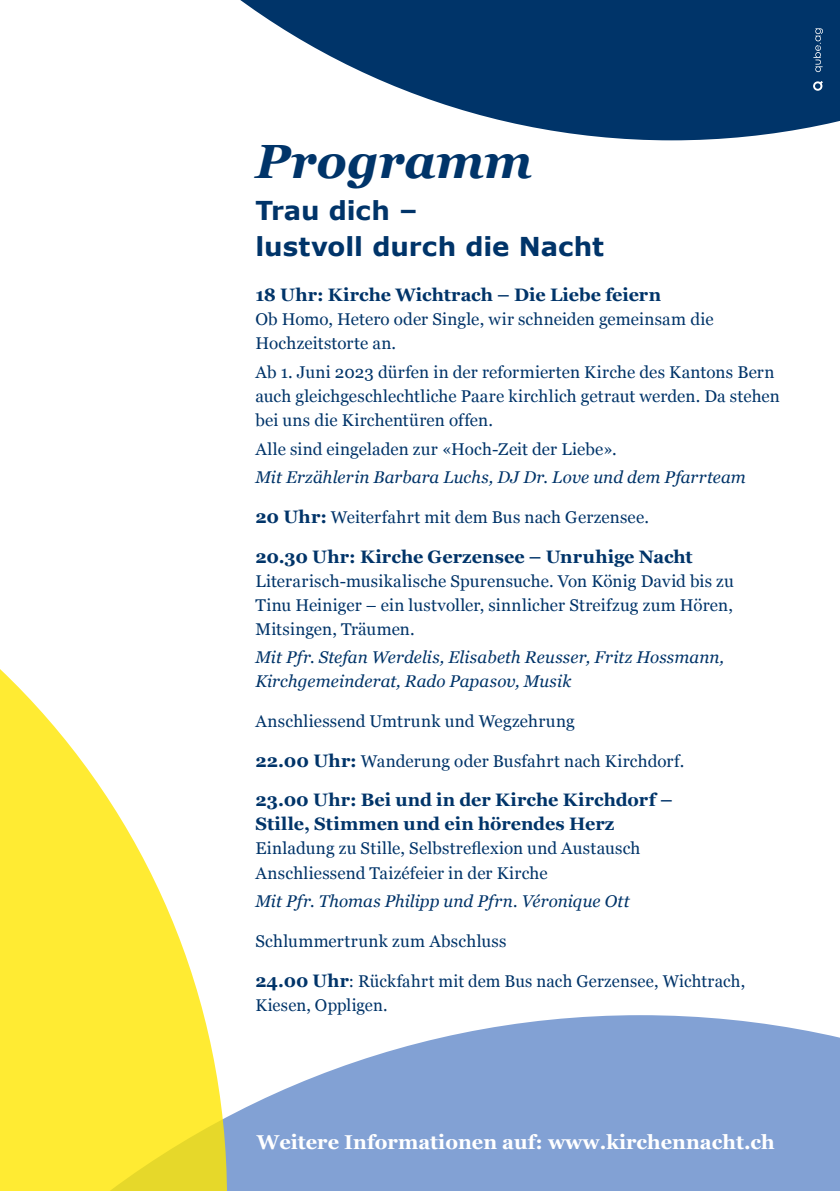
<style>
.page{position:relative;width:840px;height:1191px;background:#fff}
.page>*{position:absolute;margin:0;border:0;box-sizing:border-box;transform-origin:0 0}
.t1{font:italic 700 48px "Georgia";color:#003469}
.t2{font:700 26px/36px "Verdana";color:#003469}
.t3{font:700 20px "Georgia";color:#fff}
.t4{font:700 18px/24px "Georgia";letter-spacing:.005em;color:#003469}
.t5{font:17px/24px "Georgia";letter-spacing:.01em;color:#003469}
.t6{font:italic 17px/24px "Georgia";letter-spacing:.005em;color:#003469}
.s1{font-weight:700;font-size:18px}
</style>
<div class="page">
<svg style="left:227px;top:1015px;width:612px;height:176px;background:#93aeda"></svg>
<svg style="left:240px;top:0;width:599px;height:140px;fill:#003469"></svg>
<svg style="left:0;top:669px;width:227px;height:522px;fill:#ffeb33"></svg>
<svg style="left:812px;top:81px;width:10px;height:10px"></svg>
<svg style="left:813px;top:28px;width:9px;height:44px"></svg>
<h1 class="t1" style="left:255px;top:134px;width:278px">Programm</h1>
<h2 class="t2" style="left:255px;top:192px;width:350px">Trau dich –<br>lustvoll durch die Nacht</h2>
<p class="t4" style="left:255px;top:283px;width:407px">18 Uhr: Kirche Wichtrach – Die Liebe feiern</p>
<p class="t5" style="left:255px;top:307px;width:459px">Ob Homo, Hetero oder Single, wir schneiden gemeinsam die<br>Hochzeitstorte an.</p>
<p class="t5" style="left:255px;top:360px;width:525px">Ab 1. Juni 2023 dürfen in der reformierten Kirche des Kantons Bern auch gleichgeschlechtliche Paare kirchlich getraut werden. Da stehen bei uns die Kirchentüren offen.</p>
<p class="t5" style="left:255px;top:436px;width:362px">Alle sind eingeladen zur «Hoch-Zeit der Liebe».</p>
<p class="t6" style="left:255px;top:465px;width:491px">Mit Erzählerin Barbara Luchs, DJ Dr. Love und dem Pfarrteam</p>
<p class="t5" style="left:255px;top:505px;width:395px"><span class="s1">20 Uhr:</span> Weiterfahrt mit dem Bus nach Gerzensee.</p>
<p class="t4" style="left:255px;top:544px;width:438px">20.30 Uhr: Kirche Gerzensee – Unruhige Nacht</p>
<p class="t5" style="left:255px;top:569px;width:480px;text-align:justify">Literarisch-musikalische Spurensuche. Von König David bis zu Tinu Heiniger – ein lustvoller, sinnlicher Streifzug zum Hören, Mitsingen, Träumen.</p>
<p class="t6" style="left:255px;top:645px;width:470px">Mit Pfr. Stefan Werdelis, Elisabeth Reusser, Fritz Hossmann,<br>Kirchgemeinderat, Rado Papasov, Musik</p>
<p class="t5" style="left:255px;top:709px;width:321px">Anschliessend Umtrunk und Wegzehrung</p>
<p class="t5" style="left:255px;top:749px;width:430px"><span class="s1">22.00 Uhr:</span> Wanderung oder Busfahrt nach Kirchdorf.</p>
<p class="t4" style="left:255px;top:788px;width:418px">23.00 Uhr: Bei und in der Kirche Kirchdorf –<br>Stille, Stimmen und ein hörendes Herz</p>
<p class="t5" style="left:255px;top:836px;width:386px">Einladung zu Stille, Selbstreflexion und Austausch<br>Anschliessend Taizéfeier in der Kirche</p>
<p class="t6" style="left:255px;top:889px;width:375px">Mit Pfr. Thomas Philipp und Pfrn. Véronique Ott</p>
<p class="t5" style="left:255px;top:929px;width:252px">Schlummertrunk zum Abschluss</p>
<p class="t5" style="left:255px;top:969px;width:491px"><span class="s1">24.00 Uhr</span>: Rückfahrt mit dem Bus nach Gerzensee, Wichtrach,<br>Kiesen, Oppligen.</p>
<p class="t3" style="left:257px;top:1131px;width:519px">Weitere Informationen auf: www.kirchennacht.ch</p>
</div>
